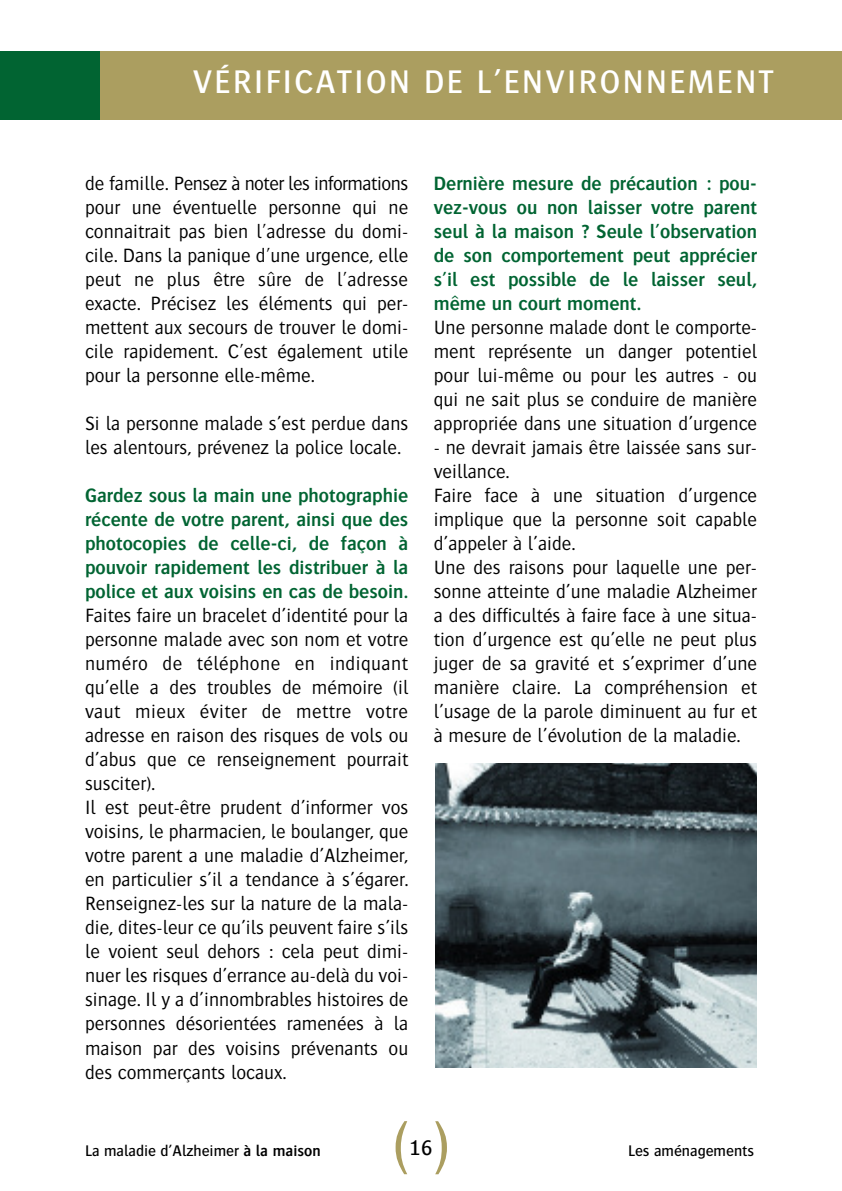
<style>
.page{position:relative;width:842px;height:1191px;background:#fff}
.page>*{position:absolute;margin:0;border:0;box-sizing:border-box;transform-origin:0 0}
.t1{font:500 72px "Bosis";color:#ab9e60}
.t2{font:500 34px "Bosis";letter-spacing:.055em;color:#fff}
.t3{font:500 22px "Bosis";color:#000}
.t4{font:300 20px/24px "Bosis";color:#000}
.t5{font:600 20px/24px "Bosis";color:#016432;text-align:justify}
.t6{font:500 16px "Bosis";color:#000}
.s1{font-weight:600}
</style>
<div class="page">
<div style="left:0;top:51px;width:100px;height:68px;background:#016432"></div>
<div style="left:100px;top:51px;width:742px;height:68px;background:#ab9e60"></div>
<img style="left:435px;top:763px;width:322px;height:304px">
<h2 class="t2" style="left:193px;top:61px;width:582px">VÉRIFICATION DE L’ENVIRONNEMENT</h2>
<p class="t4" style="left:85px;top:171px;width:325px;text-align:justify">de famille. Pensez à noter les informations pour une éventuelle personne qui ne connaitrait pas bien l'adresse du domi&shy;cile. Dans la panique d'une urgence, elle peut ne plus être sûre de l'adresse exacte. Précisez les éléments qui per&shy;mettent aux secours de trouver le domi&shy;cile rapidement. C'est également utile pour la personne elle-même.</p>
<p class="t4" style="left:85px;top:411px;width:325px">Si la personne malade s’est perdue dans les alentours, prévenez la police locale.</p>
<p class="t5" style="left:85px;top:483px;width:325px">Gardez sous la main une photographie récente de votre parent, ainsi que des photocopies de celle-ci, de façon à pouvoir rapidement les distribuer à la police et aux voisins en cas de besoin.</p>
<p class="t4" style="left:85px;top:603px;width:325px">Faites faire un bracelet d’identité pour la personne malade avec son nom et votre numéro de téléphone en indiquant qu’elle a des troubles de mémoire (il vaut mieux éviter de mettre votre adresse en raison des risques de vols ou d’abus que ce renseignement pourrait susciter).<br>Il est peut-être prudent d’informer vos voisins, le pharmacien, le boulanger, que votre parent a une maladie d’Alzheimer, en particulier s’il a tendance à s’égarer.<br>Renseignez-les sur la nature de la mala&shy;die, dites-leur ce qu’ils peuvent faire s’ils le voient seul dehors : cela peut dimi&shy;nuer les risques d’errance au-delà du voi&shy;sinage. Il y a d’innombrables histoires de personnes désorientées ramenées à la maison par des voisins prévenants ou des commerçants locaux.</p>
<p class="t5" style="left:434px;top:171px;width:325px">Dernière mesure de précaution : pou&shy;vez-vous ou non laisser votre parent seul à la maison ? Seule l’observation de son comportement peut apprécier s’il est possible de le laisser seul, même un court moment.</p>
<p class="t4" style="left:434px;top:315px;width:325px;text-align:justify">Une personne malade dont le comporte&shy;ment représente un danger potentiel pour lui-même ou pour les autres - ou qui ne sait plus se conduire de manière appropriée dans une situation d’urgence</p>
<p class="t4" style="left:434px;top:435px;width:325px">- ne devrait jamais être laissée sans sur&shy;veillance.<br>Faire face à une situation d’urgence implique que la personne soit capable d’appeler à l’aide.<br>Une des raisons pour laquelle une per&shy;sonne atteinte d’une maladie Alzheimer a des difficultés à faire face à une situa&shy;tion d’urgence est qu’elle ne peut plus juger de sa gravité et s’exprimer d’une manière claire. La compréhension et l’usage de la parole diminuent au fur et à mesure de l’évolution de la maladie.</p>
<h1 class="t1" style="left:392px;top:1102px;width:59px">( )</h1>
<p class="t6" style="left:85px;top:1141px;width:237px">La maladie d’Alzheimer <span class="s1">à la maison</span></p>
<p class="t3" style="left:410px;top:1135px;width:24px">16</p>
<p class="t6" style="left:628px;top:1141px;width:128px">Les aménagements</p>
</div>
